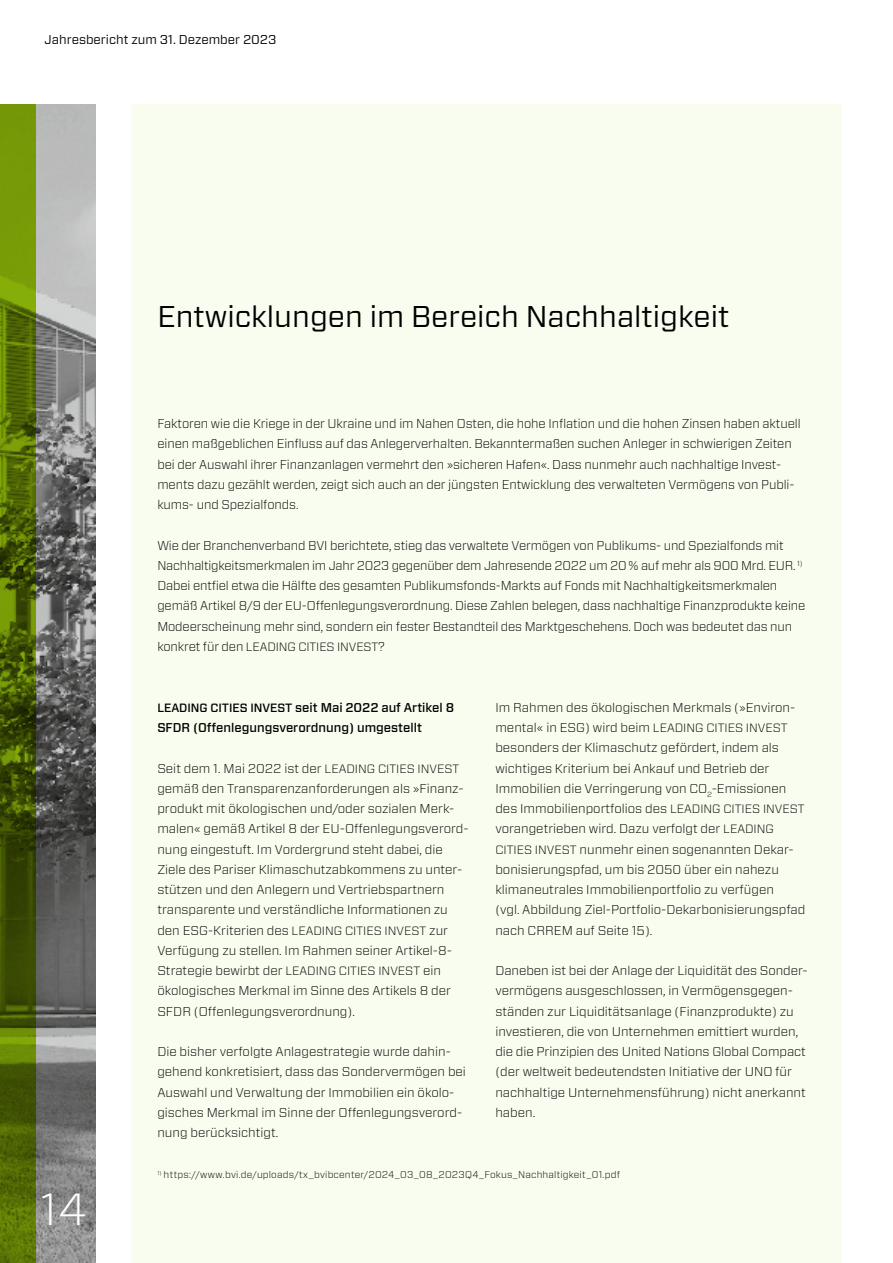
<style>
.page{position:relative;width:893px;height:1263px;background:#fff}
.page>*{position:absolute;margin:0;border:0;box-sizing:border-box;transform-origin:0 0}
.t1{font:300 45px "Forza";color:#fff}
.t2{font:30px "Forza";color:#000}
.t3{font:300 12.75px/20.2px "Forza";color:#000}
.t4{font:500 12.75px/20.2px "Forza";color:#000}
.t5{font:12.75px "Forza";color:#000}
.t6{font:300 12px "Forza";letter-spacing:-.01em;color:#000}
.t7{font:300 9.75px "Forza";letter-spacing:.02em;color:#000}
.s1{font-size:12.75px}
.s2{font-size:12px}
</style>
<div class="page">
<div style="left:132px;top:104px;width:710px;height:1159px;background:#f8fdef"></div>
<img style="left:0;top:104px;width:96px;height:1159px">
<svg style="left:0;top:105px;width:36px;height:1158px;background:#526a04"></svg>
<p class="t5" style="left:45px;top:31px;width:233px">Jahresbericht zum 31. Dezember 2023</p>
<h2 class="t2" style="left:157px;top:296px;width:573px">Entwicklungen im Bereich Nachhaltigkeit</h2>
<p class="t3" style="left:157px;top:413px;width:645px">Faktoren wie die Kriege in der Ukraine und im Nahen Osten, die hohe Inflation und die hohen Zinsen haben aktuell einen maßgeblichen Einfluss auf das Anlegerverhalten. Bekanntermaßen suchen Anleger in schwierigen Zeiten bei der Auswahl ihrer Finanzanlagen vermehrt den »sicheren Hafen«. Dass nunmehr auch nachhaltige Invest&shy;ments dazu gezählt werden, zeigt sich auch an der jüngsten Entwicklung des verwalteten Vermögens von Publi&shy;kums- und Spezialfonds.</p>
<p class="t3" style="left:157px;top:535px;width:649px">Wie der Branchenverband BVI berichtete, stieg das verwaltete Vermögen von Publikums- und Spezialfonds mit Nachhaltigkeitsmerkmalen im Jahr 2023 gegenüber dem Jahresende 2022 um 20 % auf mehr als 900 Mrd. EUR. <sup>1)<br></sup>Dabei entfiel etwa die Hälfte des gesamten Publikumsfonds-Markts auf Fonds mit Nachhaltigkeitsmerkmalen gemäß Artikel 8/9 der EU-Offenlegungsverordnung. Diese Zahlen belegen, dass nachhaltige Finanzprodukte keine Modeerscheinung mehr sind, sondern ein fester Bestandteil des Marktgeschehens. Doch was bedeutet das nun</p>
<p class="t6" style="left:157px;top:638px;width:229px"><span class="s1">konkret für den</span> LEADING CITIES INVEST<span class="s1">?</span></p>
<p class="t4" style="left:157px;top:697px;width:298px"><span class="s2">LEADING CITIES INVEST</span> seit Mai 2022 auf Artikel 8<br>SFDR (Offenlegungsverordnung) umgestellt</p>
<p class="t3" style="left:157px;top:757px;width:313px">Seit dem 1. Mai 2022 ist der <span class="s2">LEADING CITIES INVEST </span>gemäß den Transparenzanforderungen als »Finanz&shy;produkt mit ökologischen und/oder sozialen Merk&shy;malen« gemäß Artikel 8 der EU-Offenlegungsverord&shy;nung eingestuft. Im Vordergrund steht dabei, die Ziele des Pariser Klimaschutzabkommens zu unter&shy;stützen und den Anlegern und Vertriebspartnern transparente und verständliche Informationen zu den ESG-Kriterien des <span class="s2">LEADING CITIES INVEST</span> zur Verfügung zu stellen. Im Rahmen seiner Artikel-8- Strategie bewirbt der <span class="s2">LEADING CITIES INVEST</span> ein ökologisches Merkmal im Sinne des Artikels 8 der SFDR (Offenlegungsverordnung).</p>
<p class="t3" style="left:157px;top:1041px;width:310px">Die bisher verfolgte Anlagestrategie wurde dahin&shy;gehend konkretisiert, dass das Sondervermögen bei Auswahl und Verwaltung der Immobilien ein ökolo&shy;gisches Merkmal im Sinne der Offenlegungsverord&shy;nung berücksichtigt.</p>
<p class="t3" style="left:495px;top:697px;width:312px">Im Rahmen des ökologischen Merkmals (»Environ&shy;mental« in ESG) wird beim <span class="s2">LEADING CITIES INVEST </span>besonders der Klimaschutz gefördert, indem als wichtiges Kriterium bei Ankauf und Betrieb der Immobilien die Verringerung von CO<sub>2</sub>-Emissionen des Immobilienportfolios des <span class="s2">LEADING CITIES INVEST </span>vorangetrieben wird. Dazu verfolgt der <span class="s2">LEADING CITIES INVEST</span> nunmehr einen sogenannten Dekar&shy;bonisierungspfad, um bis 2050 über ein nahezu klimaneutrales Immobilienportfolio zu verfügen<br>(vgl. Abbildung Ziel-Portfolio-Dekarbonisierungspfad nach CRREM auf Seite 15).</p>
<p class="t3" style="left:495px;top:960px;width:314px">Daneben ist bei der Anlage der Liquidität des Sonder&shy;vermögens ausgeschlossen, in Vermögensgegen&shy;ständen zur Liquiditätsanlage (Finanzprodukte) zu investieren, die von Unternehmen emittiert wurden, die die Prinzipien des United Nations Global Compact (der weltweit bedeutendsten Initiative der UNO für nachhaltige Unternehmensführung) nicht anerkannt haben.</p>
<h1 class="t1" style="left:41px;top:1178px;width:48px">14</h1>
<p class="t7" style="left:157px;top:1168px;width:464px"><sup>1)</sup> https://www.bvi.de/uploads/tx_bvibcenter/2024_03_08_2023Q4_Fokus_Nachhaltigkeit_01.pdf</p>
</div>
